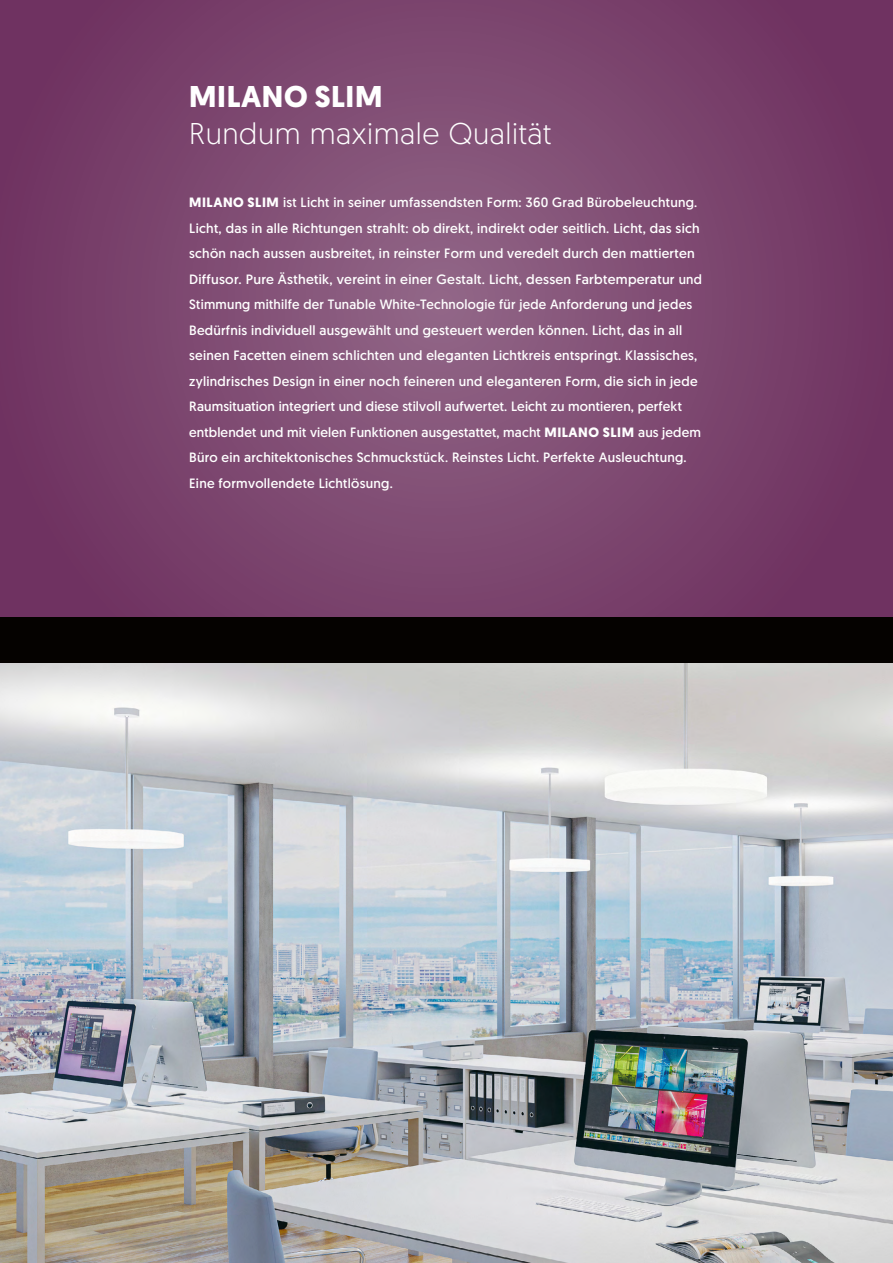
<style>
.page{position:relative;width:893px;height:1263px;background:#fff}
.page>*{position:absolute;margin:0;border:0;box-sizing:border-box;transform-origin:0 0}
.Headline{font:300 30px "Geomanist";letter-spacing:.02em;color:#fff}
.Headline-2{font:700 30px "Geomanist";letter-spacing:.02em;color:#fff}
.Headline-3{font:13.5px/25.5px "Geomanist";letter-spacing:.02em;color:#fff}
.s1{font-weight:700}
</style>
<div class="page">
<div style="left:0;top:617px;width:893px;height:46px;background:#050200"></div>
<svg style="left:0;top:0;width:893px;height:617px;background:#7b456e"></svg>
<img style="left:0;top:663px;width:893px;height:600px">
<p class="Headline-2" style="left:189px;top:76px;width:195px">MILANO SLIM</p>
<p class="Headline" style="left:189px;top:114px;width:364px">Rundum maximale Qualität</p>
<p class="Headline-3" style="left:189px;top:189px;width:514px"><span class="s1">MILANO SLIM</span> ist Licht in seiner umfassendsten Form: 360 Grad Bürobeleuchtung.<br>Licht, das in alle Richtungen strahlt: ob direkt, indirekt oder seitlich. Licht, das sich schön nach aussen ausbreitet, in reinster Form und veredelt durch den mattierten Diffusor. Pure Ästhetik, vereint in einer Gestalt. Licht, dessen Farbtemperatur und Stimmung mithilfe der Tunable White-Technologie für jede Anforderung und jedes Bedürfnis individuell ausgewählt und gesteuert werden können. Licht, das in all seinen Facetten einem schlichten und eleganten Lichtkreis entspringt. Klassisches, zylindrisches Design in einer noch feineren und eleganteren Form, die sich in jede Raumsituation integriert und diese stilvoll aufwertet. Leicht zu montieren, perfekt entblendet und mit vielen Funktionen ausgestattet, macht <span class="s1">MILANO SLIM</span> aus jedem Büro ein architektonisches Schmuckstück. Reinstes Licht. Perfekte Ausleuchtung.<br>Eine formvollendete Lichtlösung.</p>
</div>
